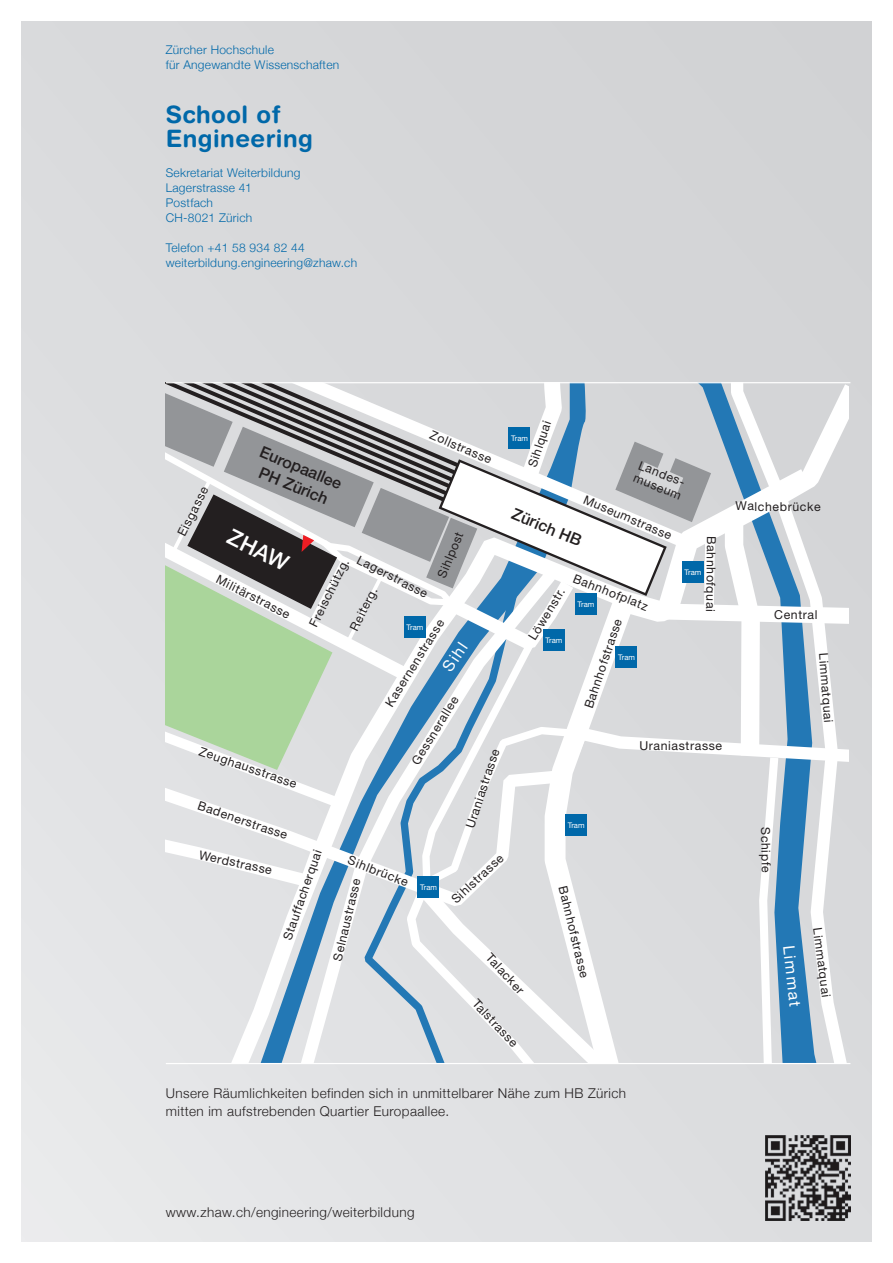
<style>
.page{position:relative;width:893px;height:1263px;background:#fff}
.page>*{position:absolute;margin:0;border:0;box-sizing:border-box;transform-origin:0 0}
.t1{font:700 24px/24px "Helvetica Rounded";letter-spacing:.02em;color:#0068a9}
.t2{font:500 22.2px "Helvetica Neue";color:#fff}
.t3{font:500 16.05px/19.2px "Helvetica Neue";color:#231f20;text-align:center}
.t4{font:16.05px "Helvetica Neue";color:#fff}
.t5{font:300 13.5px/18px "Helvetica Neue";letter-spacing:.03em;color:#231f20}
.t6{font:12.3px/13.5px "Helvetica Neue";letter-spacing:.05em;color:#231f20}
.t7{font:300 12px/15px "Helvetica Neue";letter-spacing:.02em;color:#0068a9}
.t8{font:7.65px "Helvetica Neue";color:#fff}
</style>
<div class="page">
<div style="left:21px;top:21px;width:851px;height:1221px;background:#dadbdd"></div>
<svg style="left:715px;top:383px;width:133px;height:680px"></svg>
<svg style="left:759px;top:757px;width:19px;height:306px"></svg>
<svg style="left:166px;top:383px;width:549px;height:680px"></svg>
<img style="left:765px;top:1135px;width:85px;height:85px">
<hr style="left:166px;top:382px;width:684px;height:1px;background:#fff">
<hr style="left:166px;top:1063px;width:684px;height:1px;background:#fff">
<p class="t7" style="left:166px;top:41px;width:175px">Zürcher Hochschule<br>für Angewandte Wissenschaften</p>
<h1 class="t1" style="left:166px;top:102px;width:149px">School of<br>Engineering</h1>
<p class="t7" style="left:166px;top:164px;width:136px">Sekretariat Weiterbildung<br>Lagerstrasse 41<br>Postfach<br>CH-8021 Zürich</p>
<p class="t7" style="left:166px;top:239px;width:193px">Telefon +41 58 934 82 44 weiterbildung.engineering@zhaw.ch</p>
<p class="t6" style="left:433px;top:429px;width:67px;rotate:23deg">Zollstrasse</p>
<p class="t6" style="left:526px;top:464px;width:50px;rotate:-71deg">Sihlquai</p>
<p class="t8" style="left:511px;top:433px;width:18px">Tram</p>
<h3 class="t3" style="left:265px;top:441px;width:89px;rotate:23deg">Europaallee<br>PH Zürich</h3>
<p class="t6" style="left:641px;top:459px;width:52px;rotate:22deg">Landes&shy;museum</p>
<p class="t6" style="left:175px;top:532px;width:55px;rotate:-63deg">Eisgasse</p>
<p class="t6" style="left:586px;top:493px;width:96px;rotate:23deg">Museumstrasse</p>
<p class="t6" style="left:735px;top:500px;width:87px">Walchebrücke</p>
<h3 class="t3" style="left:517px;top:503px;width:76px;rotate:23deg">Zürich HB</h3>
<h2 class="t2" style="left:237px;top:519px;width:67px;rotate:26deg">ZHAW</h2>
<p class="t6" style="left:436px;top:575px;width:50px;rotate:-68deg">Sihlpost</p>
<p class="t6" style="left:718px;top:536px;width:77px;rotate:91deg">Bahnhofquai</p>
<p class="t6" style="left:361px;top:553px;width:79px;rotate:27deg">Lagerstrasse</p>
<p class="t6" style="left:307px;top:623px;width:75px;rotate:-63deg">Freischützg.</p>
<p class="t8" style="left:685px;top:567px;width:18px">Tram</p>
<p class="t6" style="left:576px;top:572px;width:81px;rotate:22deg">Bahnhofplatz</p>
<p class="t6" style="left:220px;top:573px;width:83px;rotate:27deg">Militärstrasse</p>
<p class="t6" style="left:348px;top:627px;width:49px;rotate:-63deg">Reiterg.</p>
<p class="t6" style="left:526px;top:635px;width:59px;rotate:-58deg">Löwenstr.</p>
<p class="t8" style="left:578px;top:599px;width:18px">Tram</p>
<p class="t6" style="left:774px;top:608px;width:45px">Central</p>
<p class="t6" style="left:582px;top:706px;width:95px;rotate:-71deg">Bahnhofstrasse</p>
<p class="t6" style="left:383px;top:702px;width:102px;rotate:-58deg">Kasernenstrasse</p>
<p class="t8" style="left:407px;top:622px;width:18px">Tram</p>
<p class="t8" style="left:546px;top:634px;width:18px">Tram</p>
<h3 class="t4" style="left:437px;top:664px;width:33px;rotate:-56deg">Sihl</h3>
<p class="t6" style="left:830px;top:652px;width:72px;rotate:86deg">Limmatquai</p>
<p class="t8" style="left:618px;top:652px;width:18px">Tram</p>
<p class="t6" style="left:409px;top:760px;width:79px;rotate:-58deg">Gessnerallee</p>
<p class="t6" style="left:639px;top:740px;width:84px">Uraniastrasse</p>
<p class="t6" style="left:202px;top:745px;width:104px;rotate:19deg">Zeughausstrasse</p>
<p class="t6" style="left:464px;top:826px;width:84px;rotate:-72deg">Uraniastrasse</p>
<p class="t6" style="left:449px;top:897px;width:68px;rotate:-43deg">Sihlstrasse</p>
<p class="t6" style="left:200px;top:799px;width:96px;rotate:19deg">Badenerstrasse</p>
<p class="t8" style="left:568px;top:820px;width:18px">Tram</p>
<p class="t6" style="left:771px;top:827px;width:47px;rotate:89deg">Schipfe</p>
<p class="t6" style="left:201px;top:849px;width:76px;rotate:12deg">Werdstrasse</p>
<p class="t6" style="left:281px;top:938px;width:96px;rotate:-71deg">Stauffacherquai</p>
<p class="t6" style="left:351px;top:853px;width:65px;rotate:22deg">Sihlbrücke</p>
<p class="t6" style="left:331px;top:959px;width:86px;rotate:-77deg">Selnaustrasse</p>
<p class="t8" style="left:420px;top:882px;width:18px">Tram</p>
<p class="t6" style="left:568px;top:885px;width:95px;rotate:76deg">Bahnhofstrasse</p>
<p class="t6" style="left:823px;top:927px;width:72px;rotate:82deg">Limmatquai</p>
<h3 class="t4" style="left:800px;top:944px;width:63px;rotate:84deg">Limmat</h3>
<p class="t6" style="left:493px;top:951px;width:51px;rotate:47deg">Talacker</p>
<p class="t6" style="left:479px;top:997px;width:62px;rotate:47deg">Talstrasse</p>
<p class="t5" style="left:166px;top:1083px;width:462px">Unsere Räumlichkeiten befinden sich in unmittelbarer Nähe zum HB Zürich mitten im aufstrebenden Quartier Europaallee.</p>
<p class="t5" style="left:166px;top:1202px;width:250px">www.zhaw.ch/engineering/weiterbildung</p>
</div>
